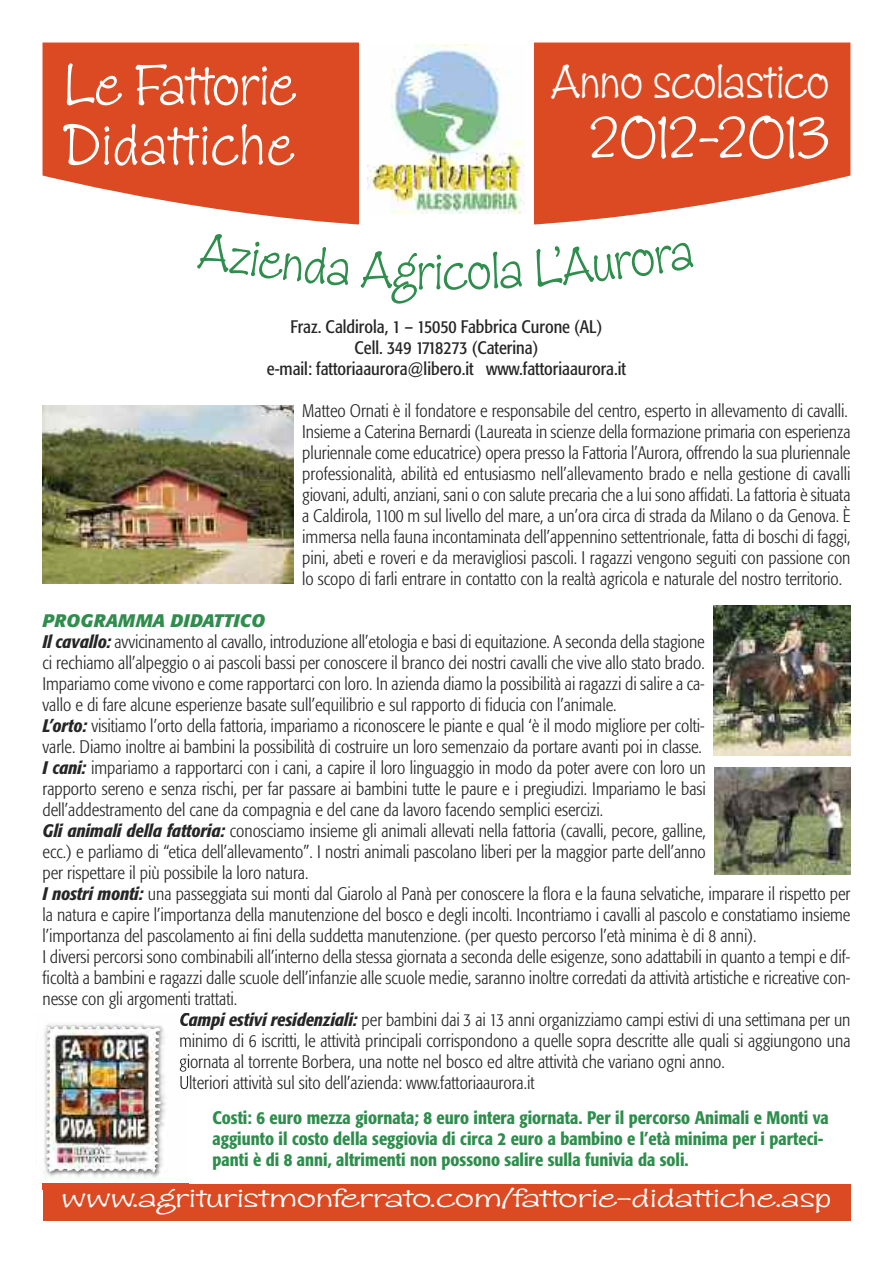
<style>
.page{position:relative;width:893px;height:1263px;background:#fff}
.page>*{position:absolute;margin:0;border:0;box-sizing:border-box;transform-origin:0 0}
.t1{font:60px/60px "Zipty Do";color:#fff}
.t2{font:54px "Zipty Do";color:#2f8d4d}
.t3{font:49.5px "Zipty Do";color:#fff}
.t4{font:27px "Zipty Do";color:#fff;scale:1.55 1}
.t5{font:300 condensed 18px/21px "Formata";color:#272627}
.t6{font:500 condensed 18px/21px "Formata";color:#2f8d4d}
.t7{font:condensed 18px/21px "Formata";color:#272627;text-align:center}
.t8{font:italic 700 18px "Formata";letter-spacing:.02em;color:#2f8d4d}
.s1{font-weight:500;font-style:italic}
</style>
<div class="page">
<svg style="left:43px;top:43px;width:807px;height:182px;background:#df5e3c"></svg>
<div style="left:359px;top:43px;width:175px;height:188px;background:#fff"></div>
<img style="left:368px;top:44px;width:157px;height:170px">
<div style="left:43px;top:1184px;width:807px;height:36px;background:#dc4a24"></div>
<img style="left:42px;top:1023px;width:147px;height:166px">
<img style="left:43px;top:1184px;width:146px;height:5px">
<img style="left:180px;top:1014px;width:9px;height:15px">
<svg style="left:180px;top:1035px;width:9px;height:12px"></svg>
<img style="left:180px;top:1054px;width:9px;height:18px">
<img style="left:180px;top:1075px;width:9px;height:14px">
<img style="left:105px;top:1025px;width:56px;height:17px">
<img style="left:715px;top:767px;width:135px;height:107px">
<img style="left:714px;top:606px;width:136px;height:149px">
<img style="left:43px;top:405px;width:250px;height:178px">
<h1 class="t1" style="left:64px;top:60px;width:233px">Le Fattorie<br>Didattiche</h1>
<h3 class="t3" style="left:552px;top:63px;width:279px">Anno scolastico</h3>
<h1 class="t1" style="left:590px;top:113px;width:241px">2012-2013</h1>
<h2 class="t2" style="left:434px;top:252px;width:34px">ic</h2>
<p class="t7" style="left:267px;top:317px;width:361px">Fraz. Caldirola, 1 – 15050 Fabbrica Curone (AL)<br>Cell. 349 1718273 (Caterina)<br>e-mail: fattoriaaurora@libero.it www.fattoriaaurora.it</p>
<p class="t5" style="left:302px;top:401px;width:550px">Matteo Ornati è il fondatore e responsabile del centro, esperto in allevamento di cavalli.<br>Insieme a Caterina Bernardi (Laureata in scienze della formazione primaria con esperienza pluriennale come educatrice) opera presso la Fattoria l’Aurora, offrendo la sua pluriennale professionalità, abilità ed entusiasmo nell’allevamento brado e nella gestione di cavalli giovani, adulti, anziani, sani o con salute precaria che a lui sono affidati. La fattoria è situata a Caldirola, 1100 m sul livello del mare, a un’ora circa di strada da Milano o da Genova. È immersa nella fauna incontaminata dell’appennino settentrionale, fatta di boschi di faggi, pini, abeti e roveri e da meravigliosi pascoli. I ragazzi vengono seguiti con passione con lo scopo di farli entrare in contatto con la realtà agricola e naturale del nostro territorio.</p>
<p class="t8" style="left:43px;top:613px;width:224px">PROGRAMMA DIDATTICO</p>
<p class="t5" style="left:43px;top:632px;width:664px"><span class="s1">Il cavallo:</span> avvicinamento al cavallo, introduzione all’etologia e basi di equitazione. A seconda della stagione</p>
<p class="t5" style="left:43px;top:653px;width:664px">ci rechiamo all’alpeggio o ai pascoli bassi per conoscere il branco dei nostri cavalli che vive allo stato brado.</p>
<p class="t5" style="left:43px;top:674px;width:664px">Impariamo come vivono e come rapportarci con loro. In azienda diamo la possibilità ai ragazzi di salire a ca-</p>
<p class="t5" style="left:43px;top:695px;width:575px">vallo e di fare alcune esperienze basate sull’equilibrio e sul rapporto di fiducia con l’animale.</p>
<p class="t5" style="left:43px;top:716px;width:664px"><span class="s1">L’orto:</span> visitiamo l’orto della fattoria, impariamo a riconoscere le piante e qual ‘è il modo migliore per colti-</p>
<p class="t5" style="left:43px;top:737px;width:661px">varle. Diamo inoltre ai bambini la possibilità di costruire un loro semenzaio da portare avanti poi in classe.</p>
<p class="t5" style="left:43px;top:758px;width:665px"><span class="s1">I cani:</span> impariamo a rapportarci con i cani, a capire il loro linguaggio in modo da poter avere con loro un</p>
<p class="t5" style="left:43px;top:779px;width:665px">rapporto sereno e senza rischi, per far passare ai bambini tutte le paure e i pregiudizi. Impariamo le basi</p>
<p class="t5" style="left:43px;top:800px;width:562px">dell’addestramento del cane da compagnia e del cane da lavoro facendo semplici esercizi.</p>
<p class="t5" style="left:43px;top:821px;width:665px"><span class="s1">Gli animali della fattoria:</span> conosciamo insieme gli animali allevati nella fattoria (cavalli, pecore, galline,</p>
<p class="t5" style="left:43px;top:842px;width:665px">ecc.) e parliamo di “etica dell’allevamento”. I nostri animali pascolano liberi per la maggior parte dell’anno</p>
<p class="t5" style="left:43px;top:863px;width:267px">per rispettare il più possibile la loro natura.</p>
<p class="t5" style="left:43px;top:884px;width:809px"><span class="s1">I nostri monti:</span> una passeggiata sui monti dal Giarolo al Panà per conoscere la flora e la fauna selvatiche, imparare il rispetto per</p>
<p class="t5" style="left:43px;top:905px;width:809px">la natura e capire l’importanza della manutenzione del bosco e degli incolti. Incontriamo i cavalli al pascolo e constatiamo insieme</p>
<p class="t5" style="left:43px;top:926px;width:715px">l’importanza del pascolamento ai fini della suddetta manutenzione. (per questo percorso l’età minima è di 8 anni).</p>
<p class="t5" style="left:43px;top:947px;width:809px">I diversi percorsi sono combinabili all’interno della stessa giornata a seconda delle esigenze, sono adattabili in quanto a tempi e dif-</p>
<p class="t5" style="left:43px;top:968px;width:809px">ficoltà a bambini e ragazzi dalle scuole dell’infanzie alle scuole medie, saranno inoltre corredati da attività artistiche e ricreative con-</p>
<p class="t5" style="left:43px;top:989px;width:196px">nesse con gli argomenti trattati.</p>
<p class="t5" style="left:179px;top:1010px;width:673px"><span class="s1">Campi estivi residenziali:</span> per bambini dai 3 ai 13 anni organizziamo campi estivi di una settimana per un</p>
<p class="t5" style="left:179px;top:1031px;width:673px">minimo di 6 iscritti, le attività principali corrispondono a quelle sopra descritte alle quali si aggiungono una</p>
<p class="t5" style="left:179px;top:1052px;width:547px">giornata al torrente Borbera, una notte nel bosco ed altre attività che variano ogni anno.</p>
<p class="t5" style="left:179px;top:1073px;width:357px">Ulteriori attività sul sito dell’azienda: www.fattoriaaurora.it</p>
<p class="t6" style="left:213px;top:1108px;width:618px">Costi: 6 euro mezza giornata; 8 euro intera giornata. Per il percorso Animali e Monti va aggiunto il costo della seggiovia di circa 2 euro a bambino e l’età minima per i parteci&shy;panti è di 8 anni, altrimenti non possono salire sulla funivia da soli.</p>
<h3 class="t4" style="left:61px;top:1188px;width:498px">www.agrituristmonferrato.com/fattorie-didattiche.asp</h3>
</div>
